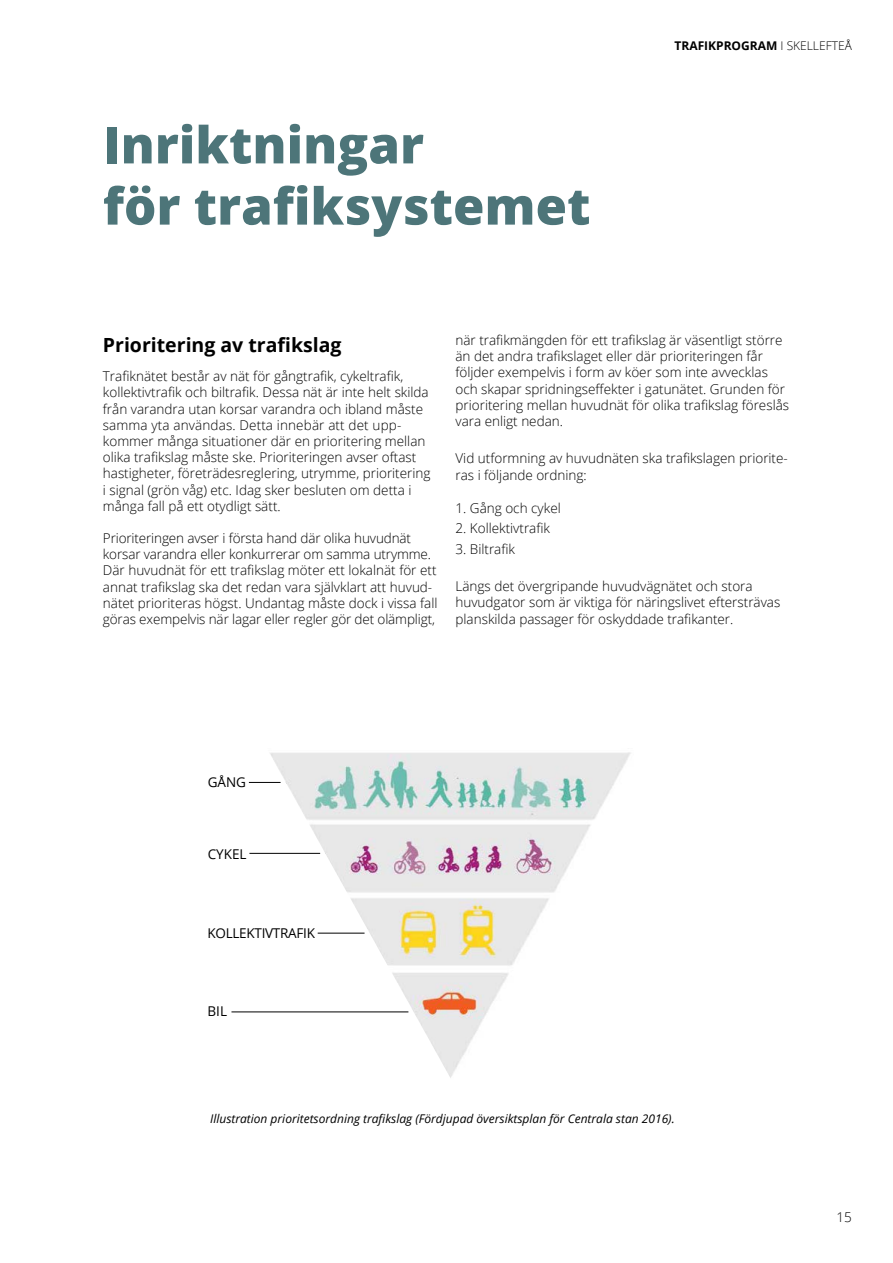
<style>
.page{position:relative;width:893px;height:1263px;background:#fff}
.page>*{position:absolute;margin:0;border:0;box-sizing:border-box;transform-origin:0 0}
.t1{font:800 51px/61.2px "Tvwprs Open Sans";color:#4d7579}
.t2{font:700 19.5px "Cwwwpd Open Sans";color:#000}
.t3{font:300 13.5px/16.2px "Smhhgx Open Sans";color:#000}
.t4{font:300 13.5px/16.2px "Bkwjqx Open Sans";color:#000}
.t5{font:13.5px "Ngqlhk Open Sans";letter-spacing:-.02em;color:#000}
.t6{font:italic 12px "Bctsfl Open Sans";color:#000}
.t7{font:700 12px "Yrgmhk Open Sans";color:#000}
.s1{font-family:"Hmgcxl Open Sans";font-weight:300}
.s2{font-family:"Smhhgx Open Sans"}
</style>
<div class="page">
<hr style="left:231px;top:1011px;width:177px;height:1px;background:#000">
<img style="left:250px;top:752px;width:381px;height:326px">
<hr style="left:249px;top:782px;width:32px;height:1px;background:#000">
<hr style="left:249px;top:853px;width:71px;height:1px;background:#000">
<hr style="left:318px;top:933px;width:47px;height:1px;background:#000">
<h1 class="t1" style="left:103px;top:112px;width:489px">Inriktningar<br>för trafiksystemet</h1>
<p class="t7" style="left:674px;top:37px;width:179px">TRAFIKPROGRAM <span class="s1">I SKELLEFTEÅ</span></p>
<h2 class="t2" style="left:103px;top:331px;width:240px">Prioritering av trafikslag</h2>
<p class="t4" style="left:103px;top:368px;width:327px">Trafiknätet består av nät för gångtrafik, cykeltrafik, kollektivtrafik och biltrafik. Dessa nät är inte helt skilda</p>
<p class="t3" style="left:103px;top:400px;width:324px">från varandra utan korsar varandra och ibland måste samma yta användas. Detta innebär att det upp&shy;kommer många situationer där en prioritering mellan</p>
<p class="t4" style="left:103px;top:449px;width:315px">olika trafikslag måste ske. Prioriteringen avser oftast</p>
<p class="t3" style="left:103px;top:465px;width:329px">hastigheter, företrädesreglering, utrymme, prioritering i signal (grön våg) etc. Idag sker besluten om detta i många fall på ett otydligt sätt.</p>
<p class="t3" style="left:103px;top:530px;width:330px">Prioriteringen avser i första hand där olika huvudnät korsar varandra eller konkurrerar om samma utrymme.</p>
<p class="t4" style="left:103px;top:562px;width:335px">Där huvudnät för ett trafikslag möter ett lokalnät för ett annat trafikslag ska det redan vara självklart att huvud<span class="s2">-</span></p>
<p class="t3" style="left:103px;top:594px;width:336px">nätet prioriteras högst. Undantag måste dock i vissa fall göras exempelvis när lagar eller regler gör det olämpligt,</p>
<p class="t4" style="left:455px;top:332px;width:329px">när trafikmängden för ett trafikslag är väsentligt större än det andra trafikslaget eller där prioriteringen får</p>
<p class="t3" style="left:455px;top:364px;width:314px">följder exempelvis i form av köer som inte avvecklas</p>
<p class="t4" style="left:455px;top:380px;width:335px">och skapar spridningseffekter i gatunätet. Grunden för prioritering mellan huvudnät för olika trafikslag föreslås</p>
<p class="t3" style="left:455px;top:413px;width:109px">vara enligt nedan.</p>
<p class="t4" style="left:455px;top:450px;width:334px">Vid utformning av huvudnäten ska trafikslagen priorite<span class="s2">-</span></p>
<p class="t3" style="left:455px;top:466px;width:133px">ras i följande ordning:</p>
<p class="t3" style="left:455px;top:499px;width:107px">1. Gång och cykel</p>
<p class="t4" style="left:455px;top:520px;width:96px">2. Kollektivtrafik</p>
<p class="t4" style="left:455px;top:540px;width:61px">3. Biltrafik</p>
<p class="t3" style="left:455px;top:578px;width:326px">Längs det övergripande huvudvägnätet och stora huvudgator som är viktiga för näringslivet eftersträvas</p>
<p class="t4" style="left:455px;top:610px;width:279px">planskilda passager för oskyddade trafikanter.</p>
<p class="t5" style="left:208px;top:773px;width:40px">GÅNG</p>
<p class="t5" style="left:208px;top:845px;width:40px">CYKEL</p>
<p class="t5" style="left:207px;top:924px;width:109px">KOLLEKTIVTRAFIK</p>
<p class="t5" style="left:207px;top:1002px;width:21px">BIL</p>
<p class="t6" style="left:210px;top:1110px;width:466px">Illustration prioritetsordning trafikslag (Fördjupad översiktsplan för Centrala stan 2016).</p>
<p class="t3" style="left:836px;top:1209px;width:17px">15</p>
</div>
